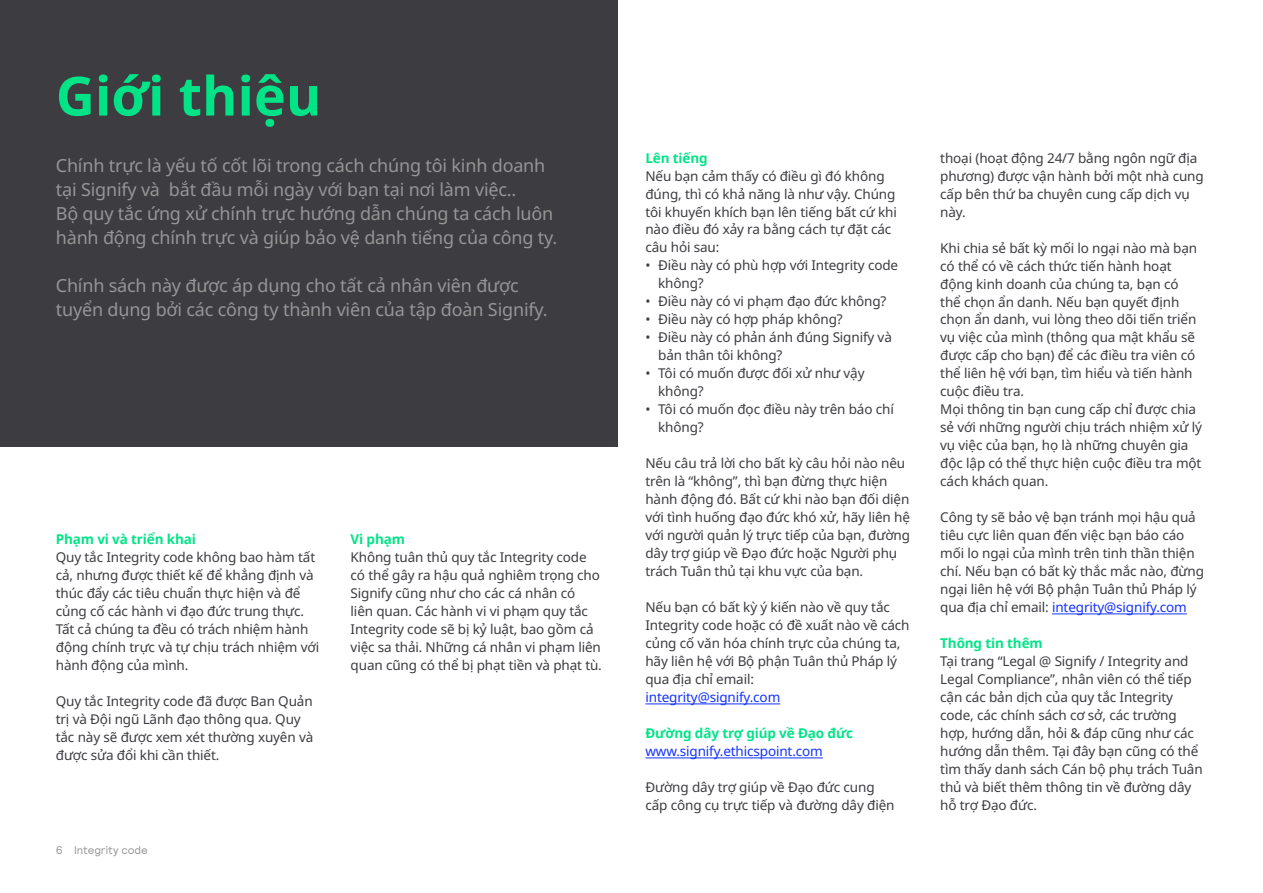
<style>
.page{position:relative;width:1263px;height:893px;background:#fff}
.page>*{position:absolute;margin:0;border:0;box-sizing:border-box;transform-origin:0 0}
.t1{font:700 54px "Noto Sans";color:#00e487}
.t2{font:18px/24px "Noto Sans";letter-spacing:-.01em;color:#969696}
.t3{font:13.5px/18px "Noto Sans";letter-spacing:-.01em;color:#3c3c41}
.t4{font:700 13.5px "Noto Sans";letter-spacing:-.01em;color:#00e487}
.t5{font:13.5px "Noto Sans";letter-spacing:-.01em;color:#1432ff}
.t6{font:11.25px "Signify Relative";letter-spacing:-.005em;color:#969696}
.s1{color:#1432ff}
</style>
<div class="page">
<div style="left:0;top:0;width:617px;height:446px;background:#3c3c41"></div>
<hr style="left:645px;top:704px;width:135px;height:1px;background:#1432ff">
<hr style="left:645px;top:758px;width:178px;height:1px;background:#1432ff">
<hr style="left:1052px;top:614px;width:135px;height:1px;background:#1432ff">
<h1 class="t1" style="left:56px;top:58px;width:267px">Giới thiệu</h1>
<h2 class="t2" style="left:56px;top:154px;width:503px">Chính trực là yếu tố cốt lõi trong cách chúng tôi kinh doanh tại Signify và bắt đầu mỗi ngày với bạn tại nơi làm việc..<br>Bộ quy tắc ứng xử chính trực hướng dẫn chúng ta cách luôn hành động chính trực và giúp bảo vệ danh tiếng của công ty.</h2>
<h2 class="t2" style="left:56px;top:274px;width:493px">Chính sách này được áp dụng cho tất cả nhân viên được tuyển dụng bởi các công ty thành viên của tập đoàn Signify.</h2>
<p class="t4" style="left:56px;top:530px;width:142px">Phạm vi và triển khai</p>
<p class="t3" style="left:56px;top:549px;width:265px">Quy tắc Integrity code không bao hàm tất cả, nhưng được thiết kế để khẳng định và thúc đẩy các tiêu chuẩn thực hiện và để củng cố các hành vi đạo đức trung thực.<br>Tất cả chúng ta đều có trách nhiệm hành động chính trực và tự chịu trách nhiệm với hành động của mình.</p>
<p class="t3" style="left:56px;top:693px;width:259px">Quy tắc Integrity code đã được Ban Quản trị và Đội ngũ Lãnh đạo thông qua. Quy tắc này sẽ được xem xét thường xuyên và được sửa đổi khi cần thiết.</p>
<p class="t4" style="left:351px;top:530px;width:56px">Vi phạm</p>
<p class="t3" style="left:351px;top:549px;width:253px">Không tuân thủ quy tắc Integrity code có thể gây ra hậu quả nghiêm trọng cho Signify cũng như cho các cá nhân có<br>liên quan. Các hành vi vi phạm quy tắc Integrity code sẽ bị kỷ luật, bao gồm cả việc sa thải. Những cá nhân vi phạm liên quan cũng có thể bị phạt tiền và phạt tù.</p>
<p class="t6" style="left:56px;top:842px;width:94px">6 Integrity code</p>
<p class="t4" style="left:645px;top:148px;width:64px">Lên tiếng</p>
<p class="t3" style="left:645px;top:167px;width:253px">Nếu bạn cảm thấy có điều gì đó không đúng, thì có khả năng là như vậy. Chúng tôi khuyến khích bạn lên tiếng bất cứ khi nào điều đó xảy ra bằng cách tự đặt các câu hỏi sau:</p>
<p class="t3" style="left:658px;top:257px;width:242px;text-indent:-13px">• Điều này có phù hợp với Integrity code không?</p>
<p class="t3" style="left:645px;top:293px;width:243px">• Điều này có vi phạm đạo đức không?</p>
<p class="t3" style="left:645px;top:311px;width:199px">• Điều này có hợp pháp không?</p>
<p class="t3" style="left:658px;top:329px;width:235px;text-indent:-13px">• Điều này có phản ánh đúng Signify và bản thân tôi không?</p>
<p class="t3" style="left:658px;top:365px;width:208px;text-indent:-13px">• Tôi có muốn được đối xử như vậy không?</p>
<p class="t3" style="left:658px;top:401px;width:237px;text-indent:-13px">• Tôi có muốn đọc điều này trên báo chí không?</p>
<p class="t3" style="left:645px;top:455px;width:266px">Nếu câu trả lời cho bất kỳ câu hỏi nào nêu trên là “không”, thì bạn đừng thực hiện hành động đó. Bất cứ khi nào bạn đối diện với tình huống đạo đức khó xử, hãy liên hệ với người quản lý trực tiếp của bạn, đường dây trợ giúp về Đạo đức hoặc Người phụ trách Tuân thủ tại khu vực của bạn.</p>
<p class="t3" style="left:645px;top:599px;width:266px">Nếu bạn có bất kỳ ý kiến nào về quy tắc Integrity code hoặc có đề xuất nào về cách củng cố văn hóa chính trực của chúng ta, hãy liên hệ với Bộ phận Tuân thủ Pháp lý qua địa chỉ email:</p>
<p class="t5" style="left:645px;top:688px;width:136px">integrity@signify.com</p>
<p class="t4" style="left:645px;top:724px;width:209px">Đường dây trợ giúp về Đạo đức</p>
<p class="t5" style="left:645px;top:742px;width:179px">www.signify.ethicspoint.com</p>
<p class="t3" style="left:645px;top:779px;width:251px">Đường dây trợ giúp về Đạo đức cung cấp công cụ trực tiếp và đường dây điện</p>
<p class="t3" style="left:940px;top:149px;width:265px">thoại (hoạt động 24/7 bằng ngôn ngữ địa phương) được vận hành bởi một nhà cung cấp bên thứ ba chuyên cung cấp dịch vụ này.</p>
<p class="t3" style="left:940px;top:239px;width:263px">Khi chia sẻ bất kỳ mối lo ngại nào mà bạn có thể có về cách thức tiến hành hoạt động kinh doanh của chúng ta, bạn có thể chọn ẩn danh. Nếu bạn quyết định chọn ẩn danh, vui lòng theo dõi tiến triển vụ việc của mình (thông qua mật khẩu sẽ được cấp cho bạn) để các điều tra viên có thể liên hệ với bạn, tìm hiểu và tiến hành cuộc điều tra.<br>Mọi thông tin bạn cung cấp chỉ được chia sẻ với những người chịu trách nhiệm xử lý vụ việc của bạn, họ là những chuyên gia độc lập có thể thực hiện cuộc điều tra một cách khách quan.</p>
<p class="t3" style="left:940px;top:509px;width:265px">Công ty sẽ bảo vệ bạn tránh mọi hậu quả tiêu cực liên quan đến việc bạn báo cáo mối lo ngại của mình trên tinh thần thiện chí. Nếu bạn có bất kỳ thắc mắc nào, đừng ngại liên hệ với Bộ phận Tuân thủ Pháp lý qua địa chỉ email: <span class="s1">integrity@signify.com</span></p>
<p class="t4" style="left:940px;top:634px;width:104px">Thông tin thêm</p>
<p class="t3" style="left:940px;top:653px;width:264px">Tại trang “Legal @ Signify / Integrity and Legal Compliance”, nhân viên có thể tiếp cận các bản dịch của quy tắc Integrity code, các chính sách cơ sở, các trường hợp, hướng dẫn, hỏi &amp; đáp cũng như các hướng dẫn thêm. Tại đây bạn cũng có thể tìm thấy danh sách Cán bộ phụ trách Tuân thủ và biết thêm thông tin về đường dây hỗ trợ Đạo đức.</p>
</div>
